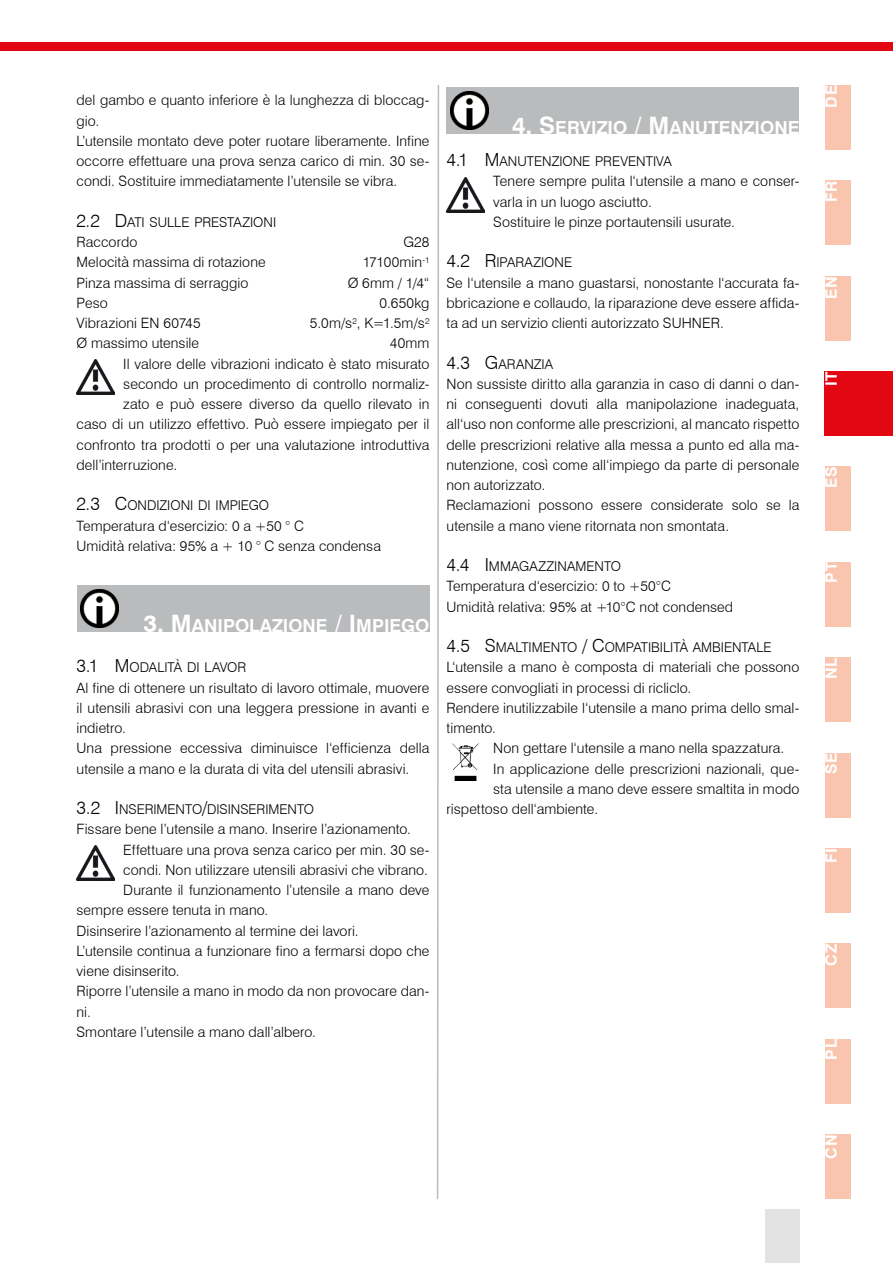
<style>
.page{position:relative;width:893px;height:1263px;background:#fff}
.page>*{position:absolute;margin:0;border:0;box-sizing:border-box;transform-origin:0 0}
.t1{font:700 18px "Swiss 721 BT";color:#fff}
.t2{font:700 15.75px "Swiss 721 BT";letter-spacing:.05em;color:#fff}
.t3{font:300 14.25px/20.2px "Swiss 721 BT";letter-spacing:.005em;color:#000}
.t4{font:300 13.5px "Swiss 721 BT";color:#000}
.s1{font-size:18px}
.s2{font-size:24px}
</style>
<div class="page">
<div style="left:825px;top:1134px;width:25px;height:65px;background:#f9c5af"></div>
<div style="left:825px;top:1039px;width:25px;height:64px;background:#f9c5af"></div>
<div style="left:825px;top:944px;width:25px;height:64px;background:#f9c5af"></div>
<div style="left:825px;top:848px;width:25px;height:64px;background:#f9c5af"></div>
<div style="left:825px;top:753px;width:25px;height:64px;background:#f9c5af"></div>
<div style="left:825px;top:657px;width:25px;height:65px;background:#f9c5af"></div>
<div style="left:825px;top:562px;width:25px;height:64px;background:#f9c5af"></div>
<div style="left:825px;top:467px;width:25px;height:64px;background:#f9c5af"></div>
<img style="left:77px;top:360px;width:38px;height:34px">
<div style="left:77px;top:585px;width:352px;height:47px;background:#babbbc"></div>
<img style="left:81px;top:589px;width:38px;height:39px">
<img style="left:77px;top:846px;width:38px;height:34px">
<img style="left:446px;top:177px;width:39px;height:35px">
<svg style="left:454px;top:775px;width:23px;height:6px"></svg>
<img style="left:452px;top:743px;width:27px;height:27px">
<div style="left:446px;top:87px;width:353px;height:47px;background:#babbbc"></div>
<img style="left:451px;top:92px;width:38px;height:38px">
<div style="left:825px;top:276px;width:25px;height:64px;background:#f9c5af"></div>
<div style="left:825px;top:180px;width:25px;height:65px;background:#f9c5af"></div>
<div style="left:825px;top:85px;width:25px;height:64px;background:#f9c5af"></div>
<div style="left:0;top:43px;width:893px;height:8px;background:#e30613"></div>
<div style="left:765px;top:1209px;width:34px;height:54px;background:#e3e3e3"></div>
<svg style="left:436px;top:85px;width:4px;height:1115px"></svg>
<div style="left:825px;top:371px;width:68px;height:65px;background:#e30613"></div>
<p class="t3" style="left:77px;top:90px;width:354px">del gambo e quanto inferiore è la lunghezza di bloccag&shy;gio.<br>L’utensile montato deve poter ruotare liberamente. Infine occorre effettuare una prova senza carico di min. 30 se&shy;condi. Sostituire immediatamente l’utensile se vibra.</p>
<p class="t4" style="left:77px;top:214px;width:201px"><span class="s1">2.2 D</span>ATI SULLE PRESTAZIONI</p>
<p class="t3" style="left:77px;top:232px;width:62px">Raccordo</p>
<p class="t3" style="left:403px;top:232px;width:28px">G28</p>
<p class="t3" style="left:77px;top:252px;width:191px">Melocità massima di rotazione</p>
<p class="t3" style="left:363px;top:252px;width:68px">17100min<sup>-1</sup></p>
<p class="t3" style="left:77px;top:272px;width:173px">Pinza massima di serraggio</p>
<p class="t3" style="left:348px;top:272px;width:83px">Ø 6mm / 1/4“</p>
<p class="t3" style="left:77px;top:292px;width:33px">Peso</p>
<p class="t3" style="left:380px;top:292px;width:51px">0.650kg</p>
<p class="t3" style="left:77px;top:313px;width:126px">Vibrazioni EN 60745</p>
<p class="t3" style="left:310px;top:313px;width:121px">5.0m/s<sup>2</sup>, K=1.5m/s<sup>2</sup></p>
<p class="t3" style="left:77px;top:333px;width:124px">Ø massimo utensile</p>
<p class="t3" style="left:390px;top:333px;width:41px">40mm</p>
<p class="t3" style="left:123px;top:353px;width:308px">Il valore delle vibrazioni indicato è stato misurato</p>
<p class="t3" style="left:123px;top:373px;width:308px">secondo un procedimento di controllo normaliz-</p>
<p class="t3" style="left:123px;top:394px;width:308px">zato e può essere diverso da quello rilevato in</p>
<p class="t3" style="left:77px;top:414px;width:354px">caso di un utilizzo effettivo. Può essere impiegato per il</p>
<p class="t3" style="left:77px;top:434px;width:354px">confronto tra prodotti o per una valutazione introduttiva</p>
<p class="t3" style="left:77px;top:454px;width:102px">dell’interruzione.</p>
<p class="t4" style="left:77px;top:497px;width:193px"><span class="s1">2.3 C</span>ONDIZIONI DI IMPIEGO</p>
<p class="t3" style="left:77px;top:515px;width:306px">Temperatura d‘esercizio: 0 a +50 ° C<br>Umidità relativa: 95% a + 10 ° C senza condensa</p>
<p class="t1" style="left:144px;top:614px;width:287px"><span class="s2">3. M</span>ANIPOLAZIONE <span class="s2">/ I</span>MPIEGO</p>
<p class="t4" style="left:77px;top:659px;width:145px"><span class="s1">3.1 M</span> ODALITÀ DI LAVO</p>
<p class="t4" style="left:238px;top:659px;width:10px">R</p>
<p class="t3" style="left:77px;top:677px;width:354px">Al fine di ottenere un risultato di lavoro ottimale, muovere il utensili abrasivi con una leggera pressione in avanti e indietro.<br>Una pressione eccessiva diminuisce l‘efficienza della utensile a mano e la durata di vita del utensili abrasivi.</p>
<p class="t4" style="left:77px;top:801px;width:238px"><span class="s1">3.2 I</span> NSERIMENTO<span class="s1">/</span>DISINSERIMENTO</p>
<p class="t3" style="left:77px;top:819px;width:336px">Fissare bene l’utensile a mano. Inserire l’azionamento.</p>
<p class="t3" style="left:123px;top:839px;width:308px">Effettuare una prova senza carico per min. 30 se-</p>
<p class="t3" style="left:123px;top:859px;width:306px">condi. Non utilizzare utensili abrasivi che vibrano.</p>
<p class="t3" style="left:123px;top:880px;width:308px">Durante il funzionamento l’utensile a mano deve</p>
<p class="t3" style="left:77px;top:900px;width:193px">sempre essere tenuta in mano.</p>
<p class="t3" style="left:77px;top:920px;width:284px">Disinserire l’azionamento al termine dei lavori.</p>
<p class="t3" style="left:77px;top:940px;width:354px">L’utensile continua a funzionare fino a fermarsi dopo che</p>
<p class="t3" style="left:77px;top:961px;width:105px">viene disinserito.</p>
<p class="t3" style="left:77px;top:981px;width:354px">Riporre l’utensile a mano in modo da non provocare dan-</p>
<p class="t3" style="left:77px;top:1001px;width:16px">ni.</p>
<p class="t3" style="left:77px;top:1021px;width:241px">Smontare l’utensile a mano dall’albero.</p>
<p class="t1" style="left:512px;top:117px;width:208px"><span class="s2">4. S</span>ERVIZIO <span class="s2">/ M</span>ANUTENZI</p>
<p class="t1" style="left:760px;top:117px;width:27px">ONE</p>
<p class="t4" style="left:446px;top:153px;width:219px"><span class="s1">4.1 M</span>ANUTENZIONE PREVENTIVA</p>
<p class="t3" style="left:493px;top:171px;width:308px">Tenere sempre pulita l‘utensile a mano e conser&shy;varla in un luogo asciutto.<br>Sostituire le pinze portautensili usurate.</p>
<p class="t4" style="left:446px;top:254px;width:127px"><span class="s1">4.2 R</span>IPARAZIONE</p>
<p class="t3" style="left:446px;top:272px;width:354px;text-align:justify">Se l‘utensile a mano guastarsi, nonostante l‘accurata fa&shy;bbricazione e collaudo, la riparazione deve essere affida&shy;ta ad un servizio clienti autorizzato SUHNER.</p>
<p class="t4" style="left:446px;top:356px;width:108px"><span class="s1">4.3 G</span>ARANZIA</p>
<p class="t3" style="left:446px;top:373px;width:354px">Non sussiste diritto alla garanzia in caso di danni o dan&shy;ni conseguenti dovuti alla manipolazione inadeguata, all‘uso non conforme alle prescrizioni, al mancato rispetto delle prescrizioni relative alla messa a punto ed alla ma&shy;nutenzione, così come all‘impiego da parte di personale non autorizzato.<br>Reclamazioni possono essere considerate solo se la utensile a mano viene ritornata non smontata.</p>
<p class="t4" style="left:446px;top:558px;width:175px"><span class="s1">4.4 I</span> MMAGAZZINAMENTO</p>
<p class="t3" style="left:446px;top:576px;width:288px">Temperatura d‘esercizio: 0 to +50°C<br>Umidità relativa: 95% at +10°C not condensed</p>
<p class="t4" style="left:446px;top:639px;width:327px"><span class="s1">4.5 S</span> MALTIMENTO <span class="s1">/ C</span>OMPATIBILITÀ AMBIENTALE</p>
<p class="t3" style="left:446px;top:657px;width:354px">L‘utensile a mano è composta di materiali che possono essere convogliati in processi di ricliclo.<br>Rendere inutilizzabile l‘utensile a mano prima dello smal&shy;timento.</p>
<p class="t3" style="left:493px;top:738px;width:293px">Non gettare l‘utensile a mano nella spazzatura.</p>
<p class="t3" style="left:493px;top:758px;width:308px">In applicazione delle prescrizioni nazionali, que-</p>
<p class="t3" style="left:493px;top:778px;width:308px">sta utensile a mano deve essere smaltita in modo</p>
<p class="t3" style="left:446px;top:799px;width:153px">rispettoso dell‘ambiente.</p>
<p class="t2" style="left:822px;top:108px;width:24px;rotate:-90deg">DE</p>
<p class="t2" style="left:822px;top:202px;width:23px;rotate:-90deg">FR</p>
<p class="t2" style="left:822px;top:299px;width:24px;rotate:-90deg">EN</p>
<p class="t2" style="left:822px;top:386px;width:16px;rotate:-90deg">IT</p>
<p class="t2" style="left:822px;top:488px;width:23px;rotate:-90deg">ES</p>
<p class="t2" style="left:822px;top:583px;width:22px;rotate:-90deg">PT</p>
<p class="t2" style="left:822px;top:679px;width:23px;rotate:-90deg">NL</p>
<p class="t2" style="left:822px;top:774px;width:23px;rotate:-90deg">SE</p>
<p class="t2" style="left:822px;top:863px;width:17px;rotate:-90deg">FI</p>
<p class="t2" style="left:822px;top:966px;width:23px;rotate:-90deg">CZ</p>
<p class="t2" style="left:822px;top:1059px;width:22px;rotate:-90deg">PL</p>
<p class="t2" style="left:822px;top:1159px;width:26px;rotate:-90deg">CN</p>
</div>
